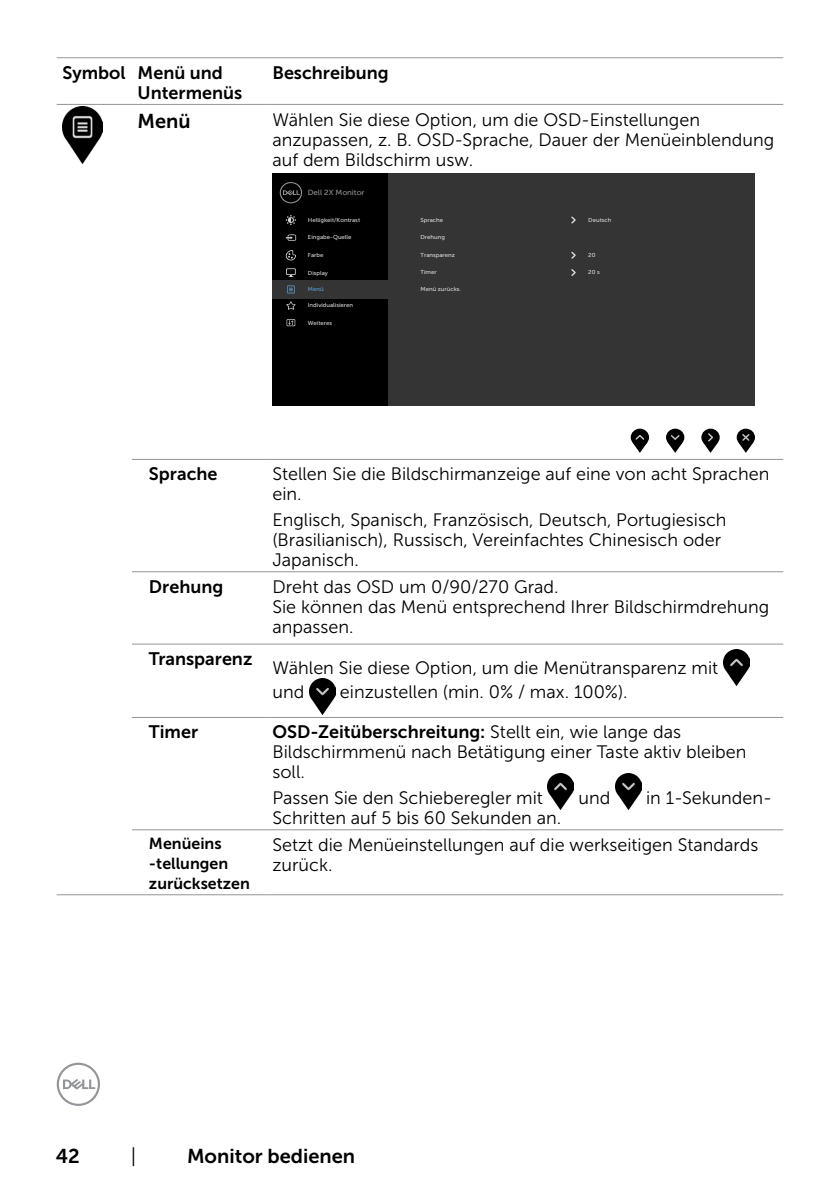
<style>
.page{position:relative;width:840px;height:1191px;background:#fff}
.page>*{position:absolute;margin:0;border:0;box-sizing:border-box;transform-origin:0 0}
.t1{font:20px "Museo Sans For Dell 700";color:#000}
.t2{font:20px "Museo Sans For Dell 300";color:#000}
.Table_Paragraph{font:18px/20px "Museo Sans For Dell 300";color:#000}
.Table_Paragraph-Inde{font:18px "Museo Sans For Dell 700";color:#000}
.Table_Head{font:18px/20px "Museo Sans For Dell 700";color:#000}
.內文{font:18px "Museo Sans For Dell 700";color:#000}
.Table_Paragraph-Inde-2{font:16px "Museo Sans For Dell 700";color:#000}
.t3{font:7.4px "Museo Sans For Dell 500";color:#939393;scale:1.05 1}
.t4{font:5.8px "Museo Sans For Dell 500";color:#d9d9d9;scale:1.05 1}
.t5{font:5.8px "Museo Sans For Dell 500";color:#5b9bd5;scale:1.05 1}
.s1{font-family:"Museo Sans For Dell 700"}
</style>
<div class="page">
<svg style="left:57px;top:1062px;width:43px;height:44px"></svg>
<hr style="left:57px;top:104px;width:75px;height:1px;background:#939598">
<hr style="left:132px;top:104px;width:134px;height:1px;background:#939598">
<hr style="left:266px;top:104px;width:516px;height:1px;background:#939598">
<hr style="left:57px;top:57px;width:75px;height:1px;background:#939598">
<hr style="left:132px;top:57px;width:134px;height:1px;background:#939598">
<hr style="left:266px;top:57px;width:516px;height:1px;background:#939598">
<hr style="left:132px;top:459px;width:134px;height:1px;background:#939598">
<hr style="left:266px;top:459px;width:516px;height:1px;background:#939598">
<hr style="left:132px;top:571px;width:134px;height:1px;background:#939598">
<hr style="left:266px;top:571px;width:516px;height:1px;background:#939598">
<hr style="left:132px;top:644px;width:134px;height:1px;background:#939598">
<hr style="left:266px;top:644px;width:516px;height:1px;background:#939598">
<hr style="left:132px;top:717px;width:134px;height:1px;background:#939598">
<hr style="left:266px;top:717px;width:516px;height:1px;background:#939598">
<hr style="left:132px;top:829px;width:134px;height:1px;background:#939598">
<hr style="left:266px;top:829px;width:516px;height:1px;background:#939598">
<hr style="left:57px;top:894px;width:75px;height:1px;background:#939598">
<hr style="left:132px;top:894px;width:134px;height:1px;background:#939598">
<hr style="left:266px;top:894px;width:516px;height:1px;background:#939598">
<img style="left:62px;top:107px;width:41px;height:56px">
<div style="left:272px;top:173px;width:482px;height:232px;background:#343435"></div>
<div style="left:272px;top:173px;width:116px;height:232px;background:#000"></div>
<div style="left:272px;top:280px;width:118px;height:19px;background:#343435"></div>
<svg style="left:279px;top:182px;width:23px;height:21px"></svg>
<svg style="left:285px;top:234px;width:11px;height:7px"></svg>
<svg style="left:285px;top:250px;width:11px;height:11px"></svg>
<svg style="left:286px;top:301px;width:10px;height:9px"></svg>
<svg style="left:286px;top:268px;width:9px;height:7px"></svg>
<div style="left:287px;top:269px;width:8px;height:5px;background:#000"></div>
<svg style="left:287px;top:286px;width:7px;height:7px"></svg>
<svg style="left:289px;top:288px;width:4px;height:3px"></svg>
<svg style="left:286px;top:319px;width:9px;height:7px"></svg>
<svg style="left:287px;top:320px;width:7px;height:5px"></svg>
<svg style="left:285px;top:215px;width:11px;height:10px"></svg>
<div style="left:630px;top:429px;width:18px;height:17px;background:#000;border-radius:50%"></div>
<svg style="left:632px;top:435px;width:15px;height:18px"></svg>
<div style="left:665px;top:429px;width:19px;height:17px;background:#000;border-radius:50%"></div>
<svg style="left:667px;top:435px;width:15px;height:18px"></svg>
<div style="left:701px;top:429px;width:18px;height:17px;background:#000;border-radius:50%"></div>
<svg style="left:703px;top:433px;width:14px;height:20px"></svg>
<div style="left:736px;top:429px;width:18px;height:17px;background:#000;border-radius:50%"></div>
<svg style="left:738px;top:434px;width:14px;height:19px"></svg>
<svg style="left:571px;top:216px;width:4px;height:8px"></svg>
<svg style="left:571px;top:251px;width:4px;height:8px"></svg>
<svg style="left:571px;top:269px;width:4px;height:7px"></svg>
<img style="left:723px;top:649px;width:25px;height:36px">
<img style="left:309px;top:678px;width:26px;height:36px">
<img style="left:547px;top:774px;width:26px;height:35px">
<img style="left:615px;top:774px;width:26px;height:35px">
<p class="內文" style="left:62px;top:62px;width:65px">Symbol</p>
<p class="Table_Head" style="left:137px;top:62px;width:106px">Menü und<br>Untermenüs</p>
<p class="Table_Head" style="left:272px;top:62px;width:118px">Beschreibung</p>
<p class="t1" style="left:137px;top:109px;width:55px">Menü</p>
<p class="Table_Paragraph" style="left:272px;top:110px;width:503px">Wählen Sie diese Option, um die OSD-Einstellungen anzupassen, z. B. OSD-Sprache, Dauer der Menüeinblendung auf dem Bildschirm usw.</p>
<p class="t3" style="left:308px;top:188px;width:55px">Dell 2X Monitor</p>
<p class="t4" style="left:308px;top:217px;width:51px">Helligkeit/Kontrast</p>
<p class="t4" style="left:420px;top:217px;width:23px">Sprache</p>
<p class="t4" style="left:588px;top:217px;width:24px">Deutsch</p>
<p class="t4" style="left:420px;top:252px;width:34px">Transparenz</p>
<p class="t4" style="left:420px;top:269px;width:17px">Timer</p>
<p class="t4" style="left:308px;top:234px;width:43px">Eingabe-Quelle</p>
<p class="t4" style="left:308px;top:252px;width:16px">Farbe</p>
<p class="t4" style="left:420px;top:234px;width:25px">Drehung</p>
<p class="t4" style="left:588px;top:252px;width:8px">20</p>
<p class="t4" style="left:588px;top:269px;width:12px">20 s</p>
<p class="t4" style="left:308px;top:269px;width:21px">Display</p>
<p class="t5" style="left:308px;top:286px;width:17px">Menü</p>
<p class="t4" style="left:308px;top:320px;width:25px">Weiteres</p>
<p class="t4" style="left:420px;top:286px;width:40px">Menü zurücks.</p>
<p class="t4" style="left:308px;top:302px;width:45px">Individualisieren</p>
<p class="Table_Paragraph-Inde" style="left:149px;top:464px;width:70px">Sprache</p>
<p class="Table_Paragraph" style="left:272px;top:464px;width:498px">Stellen Sie die Bildschirmanzeige auf eine von acht Sprachen ein.</p>
<p class="Table_Paragraph" style="left:272px;top:510px;width:455px">Englisch, Spanisch, Französisch, Deutsch, Portugiesisch (Brasilianisch), Russisch, Vereinfachtes Chinesisch oder<br>Japanisch.</p>
<p class="Table_Paragraph-Inde" style="left:149px;top:576px;width:76px">Drehung</p>
<p class="Table_Paragraph" style="left:272px;top:576px;width:287px">Dreht das OSD um 0/90/270 Grad.</p>
<p class="Table_Paragraph" style="left:272px;top:596px;width:498px">Sie können das Menü entsprechend Ihrer Bildschirmdrehung anpassen.</p>
<p class="Table_Paragraph-Inde" style="left:149px;top:649px;width:105px">Transparenz</p>
<p class="Table_Paragraph" style="left:272px;top:655px;width:447px;line-height:24px">Wählen Sie diese Option, um die Menütransparenz mit und</p>
<p class="Table_Paragraph" style="left:340px;top:681px;width:289px">einzustellen (min. 0% / max. 100%).</p>
<p class="Table_Paragraph-Inde" style="left:149px;top:722px;width:51px">Timer</p>
<p class="Table_Paragraph" style="left:272px;top:722px;width:475px"><span class="s1">OSD-Zeitüberschreitung:</span> Stellt ein, wie lange das<br>Bildschirmmenü nach Betätigung einer Taste aktiv bleiben soll.</p>
<p class="Table_Paragraph" style="left:272px;top:788px;width:272px">Passen Sie den Schieberegler mit</p>
<p class="Table_Paragraph" style="left:578px;top:788px;width:33px">und</p>
<p class="Table_Paragraph" style="left:645px;top:788px;width:127px">in 1-Sekunden-</p>
<p class="Table_Paragraph" style="left:272px;top:808px;width:290px">Schritten auf 5 bis 60 Sekunden an.</p>
<p class="Table_Paragraph-Inde-2" style="left:149px;top:834px;width:74px">Menüeins</p>
<p class="Table_Paragraph-Inde-2" style="left:149px;top:854px;width:81px">-tellungen</p>
<p class="Table_Paragraph-Inde-2" style="left:149px;top:874px;width:102px">zurücksetzen</p>
<p class="Table_Paragraph" style="left:272px;top:834px;width:487px">Setzt die Menüeinstellungen auf die werkseitigen Standards zurück.</p>
<p class="t1" style="left:56px;top:1144px;width:26px">42</p>
<p class="t2" style="left:131px;top:1145px;width:7px">|</p>
<p class="t1" style="left:187px;top:1144px;width:169px">Monitor bedienen</p>
</div>
